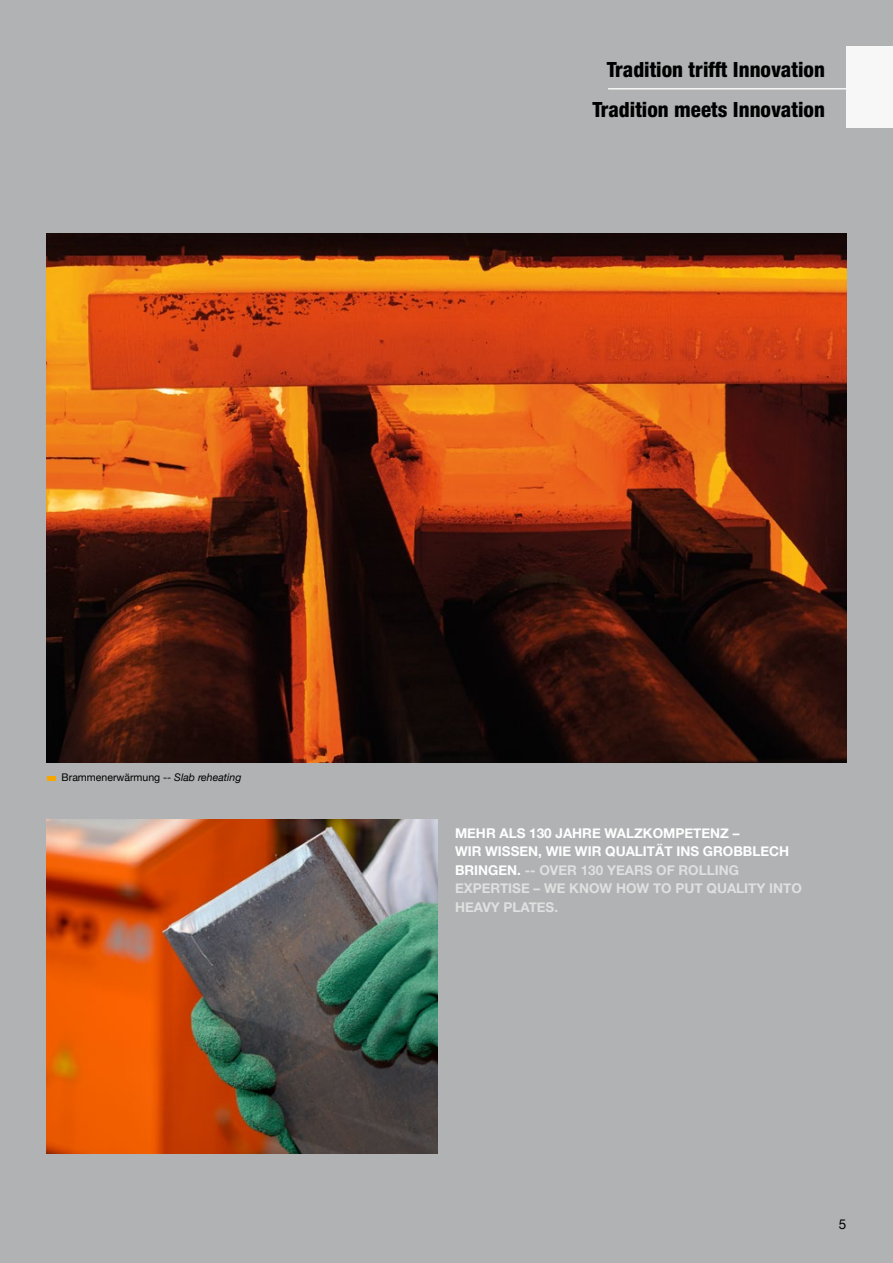
<style>
.page{position:relative;width:893px;height:1263px;background:#b1b2b3}
.page>*{position:absolute;margin:0;border:0;box-sizing:border-box;transform-origin:0 0}
.t1{font:800 condensed 21px/40.5px "Helvetica Neue LT Pro";color:#000;text-align:right}
.t2{font:700 13.5px/18.6px "Helvetica Neue";color:#fff}
.t3{font:13.5px "Helvetica Neue";color:#000}
.t4{font:10.5px "Helvetica Neue";color:#000}
.s1{font-style:italic}
.s2{color:#e0e0e0}
</style>
<div class="page">
<img style="left:47px;top:233px;width:799px;height:530px">
<svg style="left:47px;top:776px;width:8px;height:4px"></svg>
<img style="left:47px;top:819px;width:391px;height:335px">
<hr style="left:608px;top:88px;width:285px;height:2px;background:#f7f7f7">
<div style="left:846px;top:47px;width:47px;height:81px;background:#f7f7f7"></div>
<h1 class="t1" style="left:592px;top:49px;width:234px">Tradition trifft Innovation<br>Tradition meets Innovation</h1>
<p class="t4" style="left:62px;top:769px;width:181px">Brammenerwärmung -- <span class="s1">Slab reheating</span></p>
<p class="t2" style="left:455px;top:824px;width:349px">MEHR ALS 130 JAHRE WALZKOMPETENZ –<br>WIR WISSEN, WIE WIR QUALITÄT INS GROBBLECH BRINGEN. <span class="s2">-- OVER 130 YEARS OF ROLLING EXPERTISE – WE KNOW HOW TO PUT QUALITY INTO HEAVY PLATES.</span></p>
<p class="t3" style="left:839px;top:1214px;width:9px">5</p>
</div>
